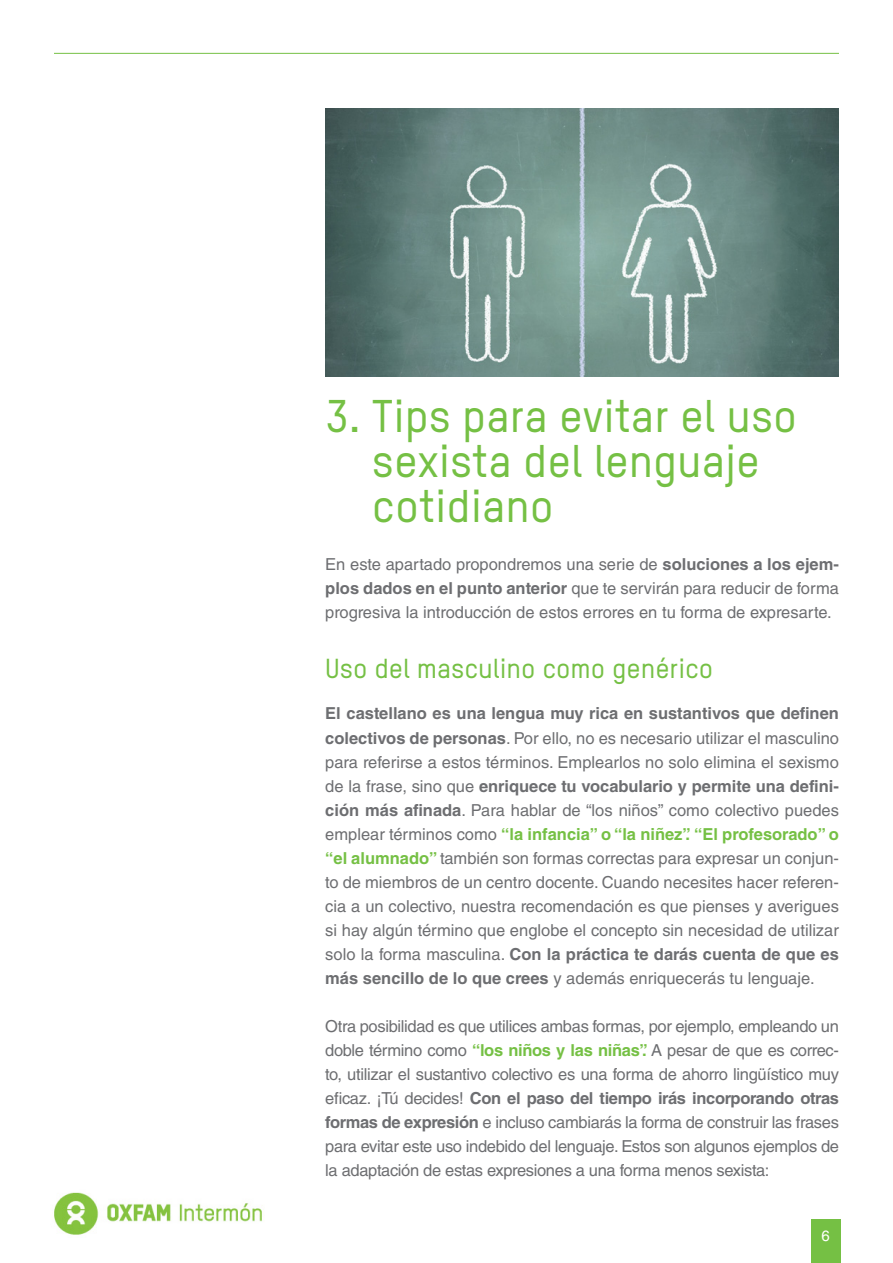
<style>
.page{position:relative;width:893px;height:1263px;background:#fff}
.page>*{position:absolute;margin:0;border:0;box-sizing:border-box;transform-origin:0 0}
.t1{font:500 45px/45px "Oxfam TSTARPRO";color:#75c044}
.t2{font:500 27px "Oxfam TSTARPRO";color:#75c044}
.t3{font:16.5px/24px "Helvetica LT Std";color:#6d6e71;text-align:justify}
.t4{font:15px "Helvetica LT Std";color:#fff}
.s1{font-weight:700}
.s2{font-weight:700;color:#75c044}
</style>
<div class="page">
<div style="left:811px;top:1220px;width:30px;height:43px;background:#75c044"></div>
<hr style="left:54px;top:53px;width:785px;height:1px;background:#75c044">
<img style="left:54px;top:1192px;width:208px;height:43px">
<img style="left:325px;top:108px;width:514px;height:268px">
<h1 class="t1" style="left:372px;top:390px;width:427px;text-indent:-47px">3. Tips para evitar el uso sexista del lenguaje cotidiano</h1>
<p class="t3" style="left:325px;top:553px;width:515px">En este apartado propondremos una serie de <span class="s1">soluciones a los ejem&shy;plos dados en el punto anterior</span> que te servirán para reducir de forma progresiva la introducción de estos errores en tu forma de expresarte.</p>
<h2 class="t2" style="left:325px;top:649px;width:390px">Uso del masculino como genérico</h2>
<p class="t3" style="left:325px;top:702px;width:515px"><span class="s1">El castellano es una lengua muy rica en sustantivos que definen colectivos de personas</span>. Por ello, no es necesario utilizar el masculino para referirse a estos términos. Emplearlos no solo elimina el sexismo de la frase, sino que <span class="s1">enriquece tu vocabulario y permite una defini&shy;ción más afinada</span>. Para hablar de “los niños” como colectivo puedes emplear términos como <span class="s2">“la infancia” o “la niñez”. “El profesorado” o “el alumnado”</span> también son formas correctas para expresar un conjun&shy;to de miembros de un centro docente. Cuando necesites hacer referen&shy;cia a un colectivo, nuestra recomendación es que pienses y averigues si hay algún término que englobe el concepto sin necesidad de utilizar solo la forma masculina. <span class="s1">Con la práctica te darás cuenta de que es más sencillo de lo que crees</span> y además enriquecerás tu lenguaje.</p>
<p class="t3" style="left:325px;top:1014px;width:515px">Otra posibilidad es que utilices ambas formas, por ejemplo, empleando un doble término como <span class="s2">“los niños y las niñas”.</span> A pesar de que es correc&shy;to, utilizar el sustantivo colectivo es una forma de ahorro lingüístico muy eficaz. ¡Tú decides! <span class="s1">Con el paso del tiempo irás incorporando otras formas de expresión</span> e incluso cambiarás la forma de construir las frases para evitar este uso indebido del lenguaje. Estos son algunos ejemplos de la adaptación de estas expresiones a una forma menos sexista:</p>
<p class="t4" style="left:821px;top:1227px;width:10px">6</p>
</div>
